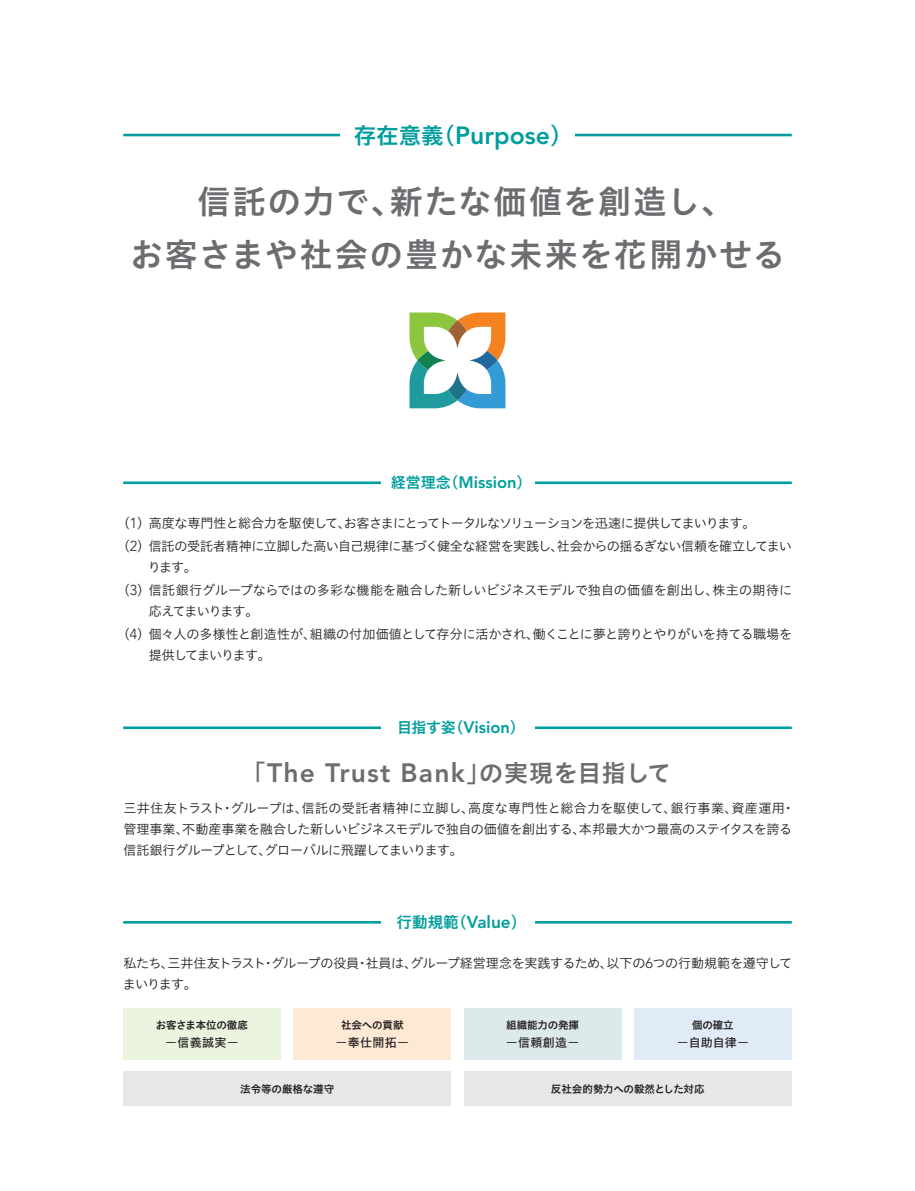
<style>
.page{position:relative;width:915px;height:1191px;background:#fff}
.page>*{position:absolute;margin:0;border:0;box-sizing:border-box;transform-origin:0 0}
.t1{font:33px/52.5px "Hiragino UD Sans Std W6";letter-spacing:.05em;color:#6c6d70;text-align:center}
.t2{font:800 26.4px "Avenir";letter-spacing:.045em;color:#6c6d70}
.t3{font:800 24.75px "Avenir";color:#009d9d}
.t4{font:800 16.5px "Avenir";color:#009d9d}
.t5{font:15.6px "Hiragino UD Sans Std W6";color:#009d9d}
.t6{font:15px "Hiragino UD Sans Std W6";color:#009d9d}
.t7{font:13.05px/21px "Hiragino UD Sans Std W3";letter-spacing:-.03em;color:#231f20}
.t8{font:13.05px/23.1px "Hiragino UD Sans Std W3";color:#231f20}
.t9{font:13.05px "Hiragino UD Sans Std W3";letter-spacing:-.075em;color:#231f20}
.t10{font:12px "Hiragino UD Sans Std W5";letter-spacing:.03em;color:#231f20}
.t11{font:10.5px "Hiragino UD Sans Std W6";letter-spacing:-.015em;color:#231f20}
.s1{font-family:"Hiragino UD Sans Std W6";font-weight:400;font-size:22.5px}
.s2{font-family:"Hiragino UD Sans Std W6";font-weight:400;font-size:15px}
.s3{font-family:"Avenir";font-weight:300;font-size:14.4px}
.s4{font-family:"Avenir";font-weight:800;font-size:16.5px}
.s5{font-family:"Hiragino UD Sans Std W6";font-weight:400;font-size:24px}
.s6{font-family:"Avenir";font-weight:800;font-size:17.1px}
.s7{font-family:"Hiragino UD Sans Std W3"}
</style>
<div class="page">
<hr style="left:914px;top:0;width:1px;height:1191px;background:#009d9d">
<hr style="left:123px;top:921px;width:668px;height:2px;background:#009d9d">
<div style="left:381px;top:911px;width:153px;height:22px;background:#fff"></div>
<hr style="left:123px;top:726px;width:668px;height:3px;background:#009d9d">
<div style="left:381px;top:717px;width:153px;height:21px;background:#fff"></div>
<hr style="left:123px;top:481px;width:668px;height:3px;background:#009d9d">
<div style="left:381px;top:472px;width:153px;height:21px;background:#fff"></div>
<hr style="left:123px;top:134px;width:668px;height:2px;background:#009d9d">
<div style="left:340px;top:121px;width:234px;height:28px;background:#fff"></div>
<div style="left:123px;top:1008px;width:158px;height:51px;background:#ebf4de"></div>
<div style="left:293px;top:1008px;width:158px;height:51px;background:#fee9d5"></div>
<div style="left:464px;top:1008px;width:157px;height:51px;background:#ddeaeb"></div>
<div style="left:634px;top:1008px;width:157px;height:51px;background:#e0ebf7"></div>
<div style="left:123px;top:1071px;width:328px;height:35px;background:#e6e7e9"></div>
<div style="left:464px;top:1071px;width:327px;height:35px;background:#e6e7e9"></div>
<svg style="left:409px;top:312px;width:96px;height:96px"></svg>
<h3 class="t3" style="left:353px;top:120px;width:220px"><span class="s1">存在意義（</span>Purpose<span class="s1">）</span></h3>
<h1 class="t1" style="left:130px;top:174px;width:656px">信託の力で、新たな価値を創造し、<br>お客さまや社会の豊かな未来を花開かせる</h1>
<p class="t4" style="left:391px;top:473px;width:142px"><span class="s2">経営理念（</span>Mission<span class="s2">）</span></p>
<p class="t7" style="left:117px;top:510px;width:676px;line-height:23.1px">（<span class="s3">1</span>）高度な専門性と総合力を駆使して、お客さまにとってトータルなソリューションを迅速に提供してまいります。<br>（<span class="s3">2</span>）信託の受託者精神に立脚した高い自己規律に基づく健全な経営を実践し、社会からの揺るぎない信頼を確立してまい</p>
<p class="t8" style="left:117px;top:554px;width:676px;text-indent:31px">ります。<br>（<span class="s3">3</span>）信託銀行グループならではの多彩な機能を融合した新しいビジネスモデルで独自の価値を創出し、株主の期待に</p>
<p class="t7" style="left:117px;top:598px;width:676px;line-height:23.1px;text-indent:32px">応えてまいります。<br>（<span class="s3">4</span>）個々人の多様性と創造性が、組織の付加価値として存分に活かされ、働くことに夢と誇りとやりがいを持てる職場を</p>
<p class="t9" style="left:149px;top:645px;width:124px">提供してまいります。</p>
<p class="t6" style="left:397px;top:716px;width:129px">目指す姿（<span class="s4">Vision</span>）</p>
<h2 class="t2" style="left:242px;top:757px;width:430px"><span class="s5">「</span>The Trust Bank<span class="s5">」の実現を目指して</span></h2>
<p class="t7" style="left:123px;top:796px;width:672px">三井住友トラスト・グループは、信託の受託者精神に立脚し、高度な専門性と総合力を駆使して、銀行事業、資産運用・管理事業、不動産事業を融合した新しいビジネスモデルで独自の価値を創出する、本邦最大かつ最高のステイタスを誇る信託銀行グループとして、グローバルに飛躍してまいります。</p>
<p class="t5" style="left:396px;top:910px;width:131px">行動規範（<span class="s6">Value</span>）</p>
<p class="t7" style="left:123px;top:951px;width:670px">私たち、三井住友トラスト・グループの役員・社員は、グループ経営理念を実践するため、以下の<span class="s3">6</span>つの行動規範を遵守してまいります。</p>
<p class="t11" style="left:156px;top:1017px;width:94px">お客さま本位の徹底</p>
<p class="t10" style="left:165px;top:1033px;width:75px"><span class="s7">ー</span>信義誠実<span class="s7">ー</span></p>
<p class="t11" style="left:341px;top:1017px;width:64px">社会への貢献</p>
<p class="t10" style="left:335px;top:1033px;width:75px"><span class="s7">ー</span>奉仕開拓<span class="s7">ー</span></p>
<p class="t11" style="left:506px;top:1017px;width:74px">組織能力の発揮</p>
<p class="t10" style="left:505px;top:1033px;width:75px"><span class="s7">ー</span>信頼創造<span class="s7">ー</span></p>
<p class="t11" style="left:691px;top:1017px;width:43px">個の確立</p>
<p class="t10" style="left:676px;top:1033px;width:74px"><span class="s7">ー</span>自助自律<span class="s7">ー</span></p>
<p class="t11" style="left:240px;top:1081px;width:95px">法令等の厳格な遵守</p>
<p class="t11" style="left:550px;top:1081px;width:155px">反社会的勢力への毅然とした対応</p>
</div>
